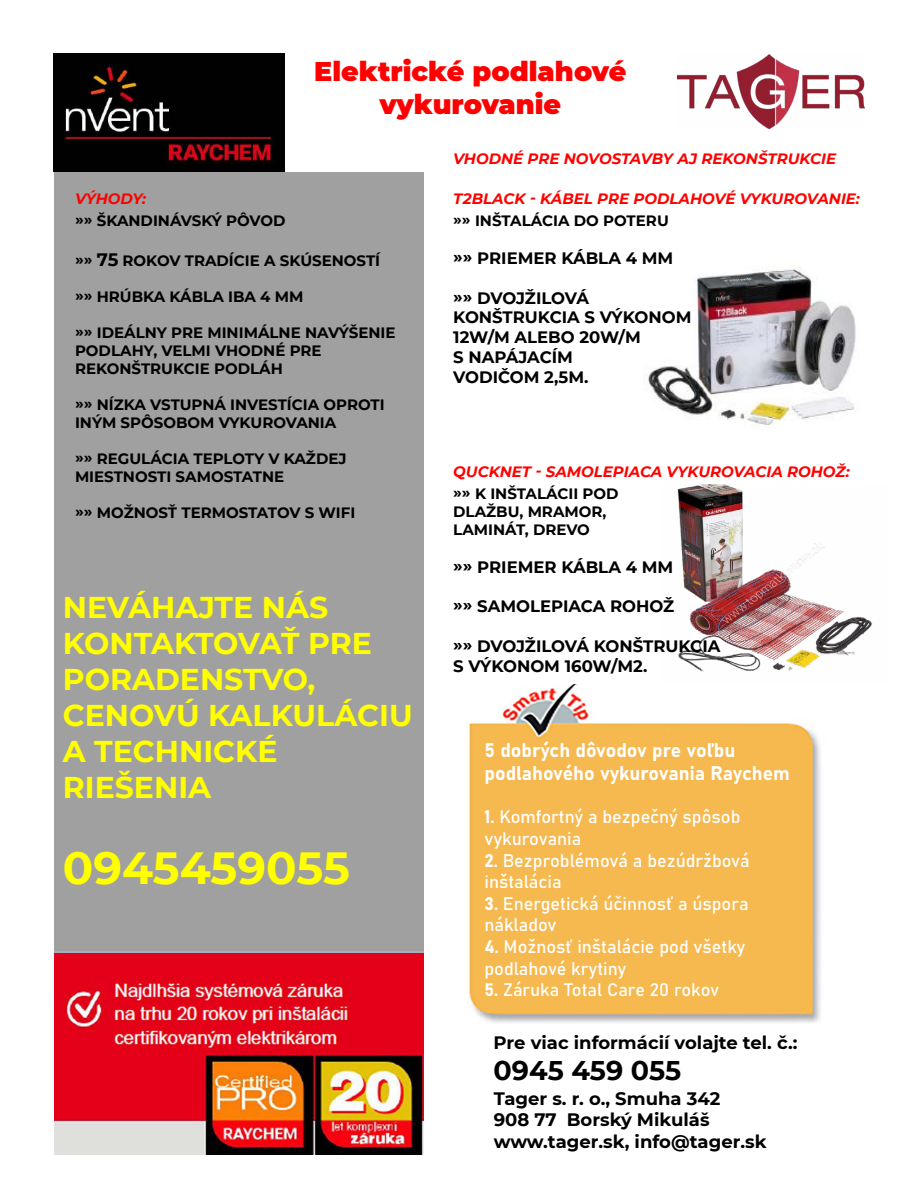
<style>
.page{position:relative;width:918px;height:1188px;background:#fff}
.page>*{position:absolute;margin:0;border:0;box-sizing:border-box;transform-origin:0 0}
.Názov_produktu{font:700 45px "Montserrat";color:#ff0}
.Názov_produktu-2{font:700 30px/36px "Montserrat";color:#ff0}
.t1{font:900 27px "Montserrat";color:#f00}
.Názov_produktu-3{font:700 27px "Montserrat";color:#000}
.t2{font:19.5px "Bahnschrift";color:#fff}
.t3{font:18px "Bahnschrift";color:#fff}
.Názov_produktu-4{font:700 18px "Montserrat";color:#000}
.Názov_produktu-5{font:700 16.5px/19.8px "Montserrat";color:#000}
.Názov_produktu-6{font:700 15px/18px "Montserrat";color:#000}
.Názov_produktu-7{font:italic 700 15px "Montserrat";color:#f00}
.s1{font-size:18px}
</style>
<div class="page">
<img style="left:469px;top:685px;width:352px;height:338px">
<div style="left:54px;top:172px;width:370px;height:780px;background:#a0a0a0"></div>
<img style="left:648px;top:268px;width:208px;height:157px">
<img style="left:678px;top:55px;width:186px;height:73px">
<img style="left:677px;top:484px;width:196px;height:188px">
<img style="left:54px;top:54px;width:230px;height:118px">
<img style="left:54px;top:954px;width:370px;height:200px">
<p class="t1" style="left:314px;top:51px;width:314px">Elektrické podlahové</p>
<p class="t1" style="left:380px;top:84px;width:183px">vykurovanie</p>
<p class="Názov_produktu-7" style="left:453px;top:148px;width:385px">VHODNÉ PRE NOVOSTAVBY AJ REKONŠTRUKCIE</p>
<p class="Názov_produktu-7" style="left:75px;top:188px;width:73px">VÝHODY:</p>
<p class="Názov_produktu-7" style="left:453px;top:188px;width:408px">T2BLACK - KÁBEL PRE PODLAHOVÉ VYKUROVANIE:</p>
<p class="Názov_produktu-6" style="left:75px;top:211px;width:212px">»» ŠKANDINÁVSKÝ PÔVOD</p>
<p class="Názov_produktu-6" style="left:75px;top:251px;width:307px">»» <span class="s1">75</span> ROKOV TRADÍCIE A SKÚSENOSTÍ</p>
<p class="Názov_produktu-6" style="left:75px;top:287px;width:230px">»» HRÚBKA KÁBLA IBA 4 MM</p>
<p class="Názov_produktu-6" style="left:75px;top:323px;width:322px">»» IDEÁLNY PRE MINIMÁLNE NAVÝŠENIE<br>PODLAHY, VELMI VHODNÉ PRE</p>
<p class="Názov_produktu-6" style="left:75px;top:359px;width:209px">REKONŠTRUKCIE PODLÁH</p>
<p class="Názov_produktu-6" style="left:75px;top:395px;width:311px">»» NÍZKA VSTUPNÁ INVESTÍCIA OPROTI<br>INÝM SPÔSOBOM VYKUROVANIA</p>
<p class="Názov_produktu-6" style="left:75px;top:449px;width:273px">»» REGULÁCIA TEPLOTY V KAŽDEJ</p>
<p class="Názov_produktu-6" style="left:75px;top:467px;width:211px">MIESTNOSTI SAMOSTATNE</p>
<p class="Názov_produktu-6" style="left:75px;top:503px;width:282px">»» MOŽNOSŤ TERMOSTATOV S WIFI</p>
<p class="Názov_produktu-2" style="left:63px;top:588px;width:267px">NEVÁHAJTE NÁS</p>
<p class="Názov_produktu-2" style="left:63px;top:624px;width:351px">KONTAKTOVAŤ PRE<br>PORADENSTVO,<br>CENOVÚ KALKULÁCIU<br>A TECHNICKÉ</p>
<p class="Názov_produktu-2" style="left:63px;top:768px;width:150px">RIEŠENIA</p>
<p class="Názov_produktu" style="left:63px;top:836px;width:289px">0945459055</p>
<p class="Názov_produktu-6" style="left:453px;top:211px;width:217px">»» INŠTALÁCIA DO POTERU</p>
<p class="Názov_produktu-5" style="left:453px;top:247px;width:222px">»» PRIEMER KÁBLA 4 MM</p>
<p class="Názov_produktu-5" style="left:453px;top:287px;width:137px">»» DVOJŽILOVÁ</p>
<p class="Názov_produktu-5" style="left:453px;top:307px;width:240px">KONŠTRUKCIA S VÝKONOM<br>12W/M ALEBO 20W/M</p>
<p class="Názov_produktu-5" style="left:453px;top:346px;width:121px">S NAPÁJACÍM</p>
<p class="Názov_produktu-5" style="left:453px;top:366px;width:137px">VODIČOM 2,5M.</p>
<p class="Názov_produktu-7" style="left:453px;top:461px;width:398px">QUCKNET - SAMOLEPIACA VYKUROVACIA ROHOŽ:</p>
<p class="Názov_produktu-6" style="left:453px;top:484px;width:167px">»» K INŠTALÁCII POD</p>
<p class="Názov_produktu-6" style="left:453px;top:502px;width:155px">DLAŽBU, MRAMOR,</p>
<p class="Názov_produktu-6" style="left:453px;top:520px;width:138px">LAMINÁT, DREVO</p>
<p class="Názov_produktu-5" style="left:453px;top:556px;width:222px">»» PRIEMER KÁBLA 4 MM</p>
<p class="Názov_produktu-5" style="left:453px;top:596px;width:223px">»» SAMOLEPIACA ROHOŽ</p>
<p class="Názov_produktu-5" style="left:453px;top:635px;width:269px">»» DVOJŽILOVÁ KONŠTRUKCIA</p>
<p class="Názov_produktu-5" style="left:453px;top:655px;width:196px">S VÝKONOM 160W/M2.</p>
<p class="t2" style="left:484px;top:735px;width:252px">5 dobrých dôvodov pre voľbu</p>
<p class="t2" style="left:484px;top:759px;width:307px">podlahového vykurovania Raychem</p>
<p class="t3" style="left:484px;top:803px;width:257px">1. Komfortný a bezpečný spôsob</p>
<p class="t3" style="left:484px;top:825px;width:98px">vykurovania</p>
<p class="t3" style="left:484px;top:847px;width:267px">2. Bezproblémová a bezúdržbová</p>
<p class="t3" style="left:484px;top:868px;width:79px">inštalácia</p>
<p class="t3" style="left:484px;top:890px;width:266px">3. Energetická účinnosť a úspora</p>
<p class="t3" style="left:484px;top:911px;width:74px">nákladov</p>
<p class="t3" style="left:484px;top:933px;width:262px">4. Možnosť inštalácie pod všetky</p>
<p class="t3" style="left:484px;top:955px;width:143px">podlahové krytiny</p>
<p class="t3" style="left:484px;top:976px;width:236px">5. Záruka Total Care 20 rokov</p>
<p class="Názov_produktu-4" style="left:494px;top:1030px;width:305px">Pre viac informácií volajte tel. č.:</p>
<p class="Názov_produktu-3" style="left:494px;top:1051px;width:189px">0945 459 055</p>
<p class="Názov_produktu-4" style="left:494px;top:1085px;width:228px">Tager s. r. o., Smuha 342</p>
<p class="Názov_produktu-4" style="left:494px;top:1107px;width:217px">908 77 Borský Mikuláš</p>
<p class="Názov_produktu-4" style="left:494px;top:1128px;width:274px">www.tager.sk, info@tager.sk</p>
</div>
